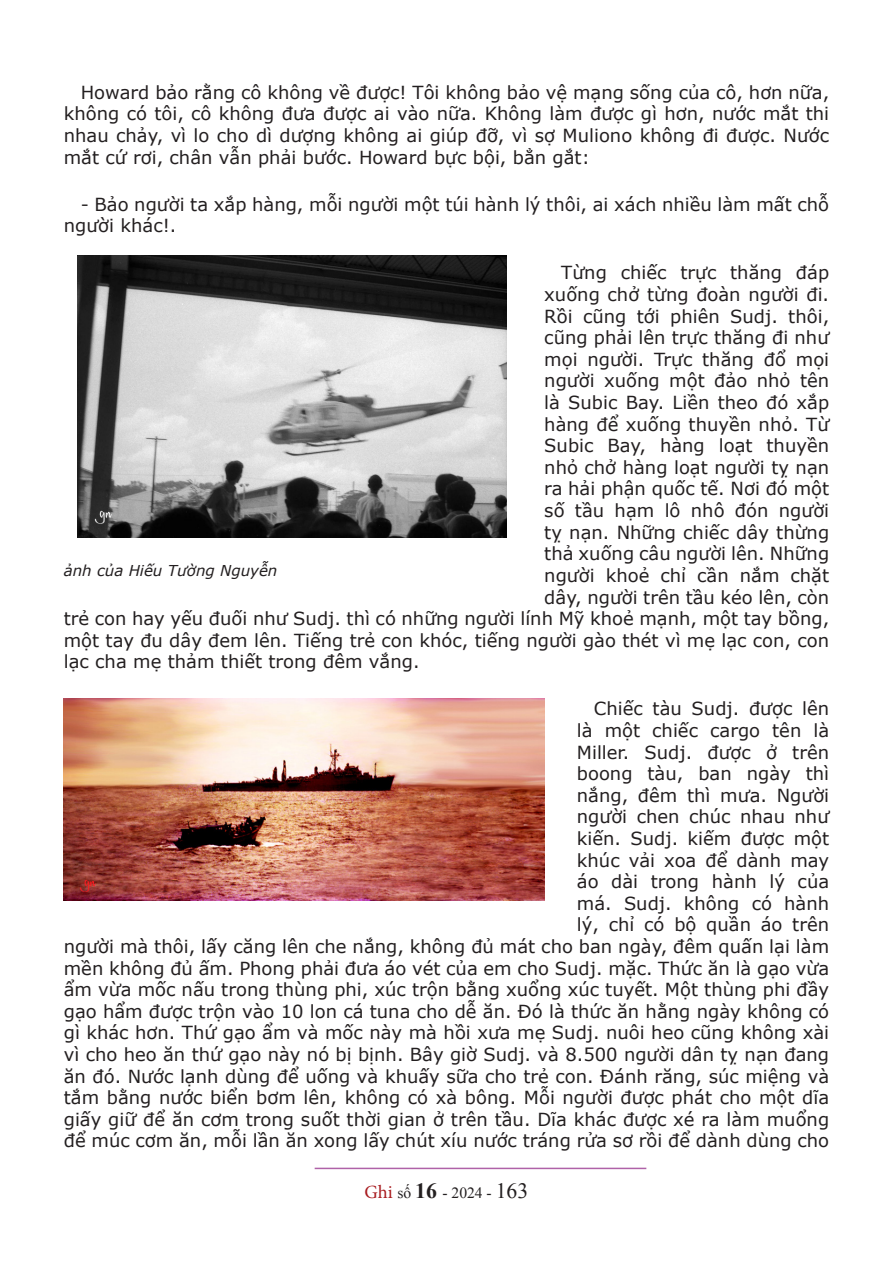
<style>
.page{position:relative;width:893px;height:1263px;background:#fff}
.page>*{position:absolute;margin:0;border:0;box-sizing:border-box;transform-origin:0 0}
.BodenText{font:18px/21.6px "Verdana";color:#231f20;text-align:justify}
.t1{font:15.6px "Times New Roman";color:#231f20}
.Chú_thích_hình{font:italic 15px "Verdana";color:#231f20}
.s1{font-family:"Minion Pro";font-size:18.75px;color:#a81c20}
.s2{font-weight:700;font-size:21.75px}
.s3{font-size:21.75px}
</style>
<div class="page">
<hr style="left:315px;top:1168px;width:331px;height:1px;background:#af62a8">
<img style="left:77px;top:256px;width:430px;height:281px">
<img style="left:64px;top:699px;width:480px;height:201px">
<p class="BodenText" style="left:64px;top:82px;width:767px;text-indent:17px">Howard bảo rằng cô không về được! Tôi không bảo vệ mạng sống của cô, hơn nữa, không có tôi, cô không đưa được ai vào nữa. Không làm được gì hơn, nước mắt thi nhau chảy, vì lo cho dì dượng không ai giúp đỡ, vì sợ Muliono không đi được. Nước mắt cứ rơi, chân vẫn phải bước. Howard bực bội, bẳn gắt:</p>
<p class="BodenText" style="left:64px;top:194px;width:767px;text-indent:17px">- Bảo người ta xắp hàng, mỗi người một túi hành lý thôi, ai xách nhiều làm mất chỗ người khác!.</p>
<p class="BodenText" style="left:561px;top:262px;width:269px">Từng chiếc trực thăng đáp</p>
<p class="BodenText" style="left:544px;top:284px;width:286px">xuống chở từng đoàn người đi.</p>
<p class="BodenText" style="left:544px;top:306px;width:286px">Rồi cũng tới phiên Sudj. thôi,</p>
<p class="BodenText" style="left:544px;top:327px;width:286px">cũng phải lên trực thăng đi như</p>
<p class="BodenText" style="left:544px;top:349px;width:286px">mọi người. Trực thăng đổ mọi</p>
<p class="BodenText" style="left:544px;top:370px;width:286px">người xuống một đảo nhỏ tên</p>
<p class="BodenText" style="left:544px;top:392px;width:286px">là Subic Bay. Liền theo đó xắp</p>
<p class="BodenText" style="left:544px;top:414px;width:286px">hàng để xuống thuyền nhỏ. Từ</p>
<p class="BodenText" style="left:544px;top:435px;width:286px">Subic Bay, hàng loạt thuyền</p>
<p class="BodenText" style="left:544px;top:457px;width:286px">nhỏ chở hàng loạt người tỵ nạn</p>
<p class="BodenText" style="left:544px;top:478px;width:286px">ra hải phận quốc tế. Nơi đó một</p>
<p class="BodenText" style="left:544px;top:500px;width:286px">số tầu hạm lô nhô đón người</p>
<p class="BodenText" style="left:544px;top:522px;width:286px">tỵ nạn. Những chiếc dây thừng</p>
<p class="BodenText" style="left:544px;top:543px;width:286px">thả xuống câu người lên. Những</p>
<p class="BodenText" style="left:544px;top:565px;width:286px">người khoẻ chỉ cần nắm chặt</p>
<p class="BodenText" style="left:544px;top:586px;width:286px">dây, người trên tầu kéo lên, còn</p>
<p class="BodenText" style="left:64px;top:608px;width:767px">trẻ con hay yếu đuối như Sudj. thì có những người lính Mỹ khoẻ mạnh, một tay bồng,</p>
<p class="BodenText" style="left:64px;top:630px;width:767px">một tay đu dây đem lên. Tiếng trẻ con khóc, tiếng người gào thét vì mẹ lạc con, con</p>
<p class="BodenText" style="left:64px;top:651px;width:357px">lạc cha mẹ thảm thiết trong đêm vắng.</p>
<p class="BodenText" style="left:64px;top:698px;width:767px;text-align:right">Chiếc tàu Sudj. được lên<br>là một chiếc cargo tên là<br>Miller. Sudj. được ở trên<br>boong tàu, ban ngày thì<br>nắng, đêm thì mưa. Người<br>người chen chúc nhau như<br>kiến. Sudj. kiếm được một<br>khúc vải xoa để dành may<br>áo dài trong hành lý của<br>má. Sudj. không có hành<br>lý, chỉ có bộ quần áo trên<br>người mà thôi, lấy căng lên che nắng, không đủ mát cho ban ngày, đêm quấn lại làm mền không đủ ấm. Phong phải đưa áo vét của em cho Sudj. mặc. Thức ăn là gạo vừa ẩm vừa mốc nấu trong thùng phi, xúc trộn bằng xuổng xúc tuyết. Một thùng phi đầy gạo hẩm được trộn vào 10 lon cá tuna cho dễ ăn. Đó là thức ăn hằng ngày không có gì khác hơn. Thứ gạo ẩm và mốc này mà hồi xưa mẹ Sudj. nuôi heo cũng không xài vì cho heo ăn thứ gạo này nó bị bịnh. Bây giờ Sudj. và 8.500 người dân tỵ nạn đang ăn đó. Nước lạnh dùng để uống và khuấy sữa cho trẻ con. Đánh răng, súc miệng và tắm bằng nước biển bơm lên, không có xà bông. Mỗi người được phát cho một dĩa giấy giữ để ăn cơm trong suốt thời gian ở trên tầu. Dĩa khác được xé ra làm muổng để múc cơm ăn, mỗi lần ăn xong lấy chút xíu nước tráng rửa sơ rồi để dành dùng cho</p>
<p class="Chú_thích_hình" style="left:64px;top:561px;width:215px">ảnh của Hiếu Tường Nguyễn</p>
<p class="t1" style="left:365px;top:1182px;width:165px"><span class="s1">Ghi</span> số <span class="s2">16</span> - 2024 - <span class="s3">163</span></p>
</div>
